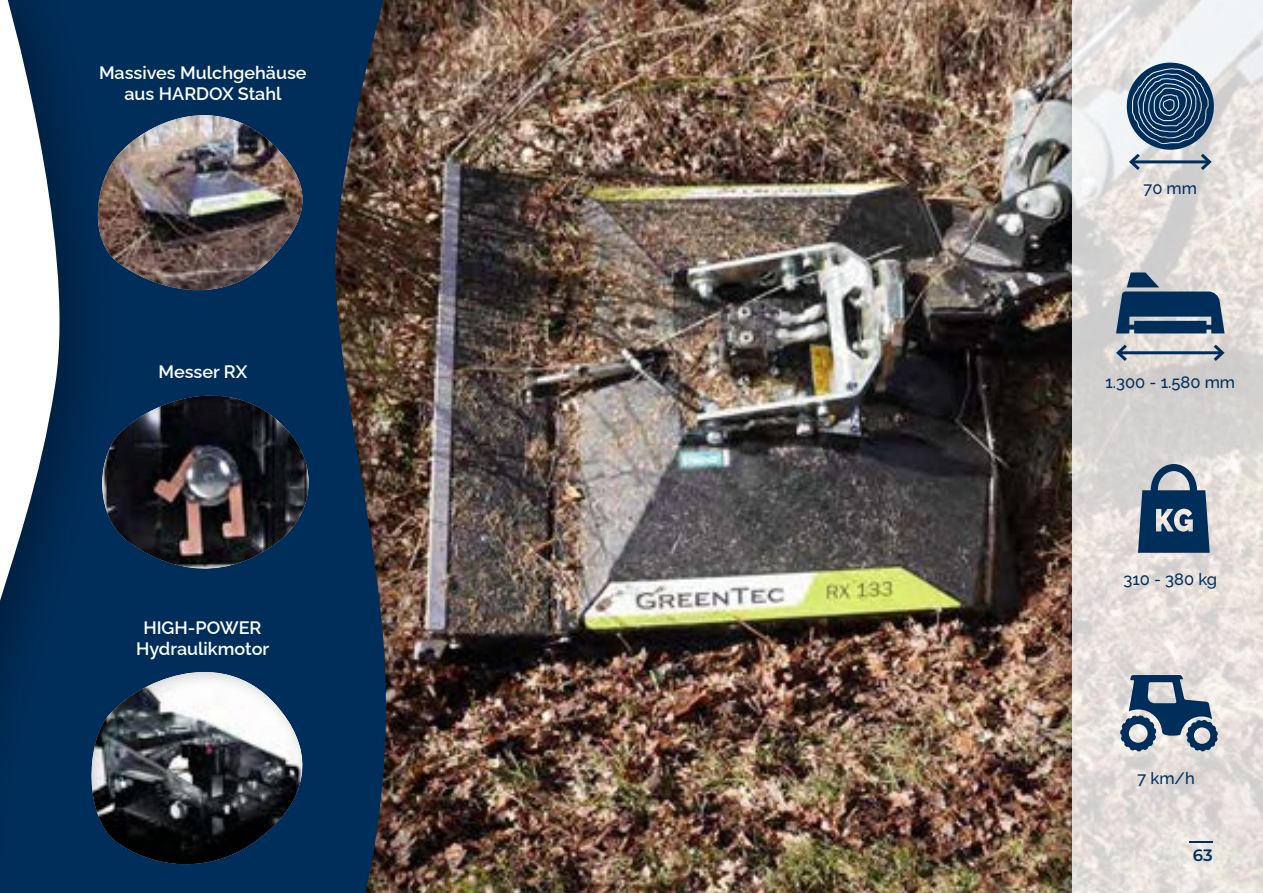
<style>
.page{position:relative;width:1263px;height:893px;background:#fff}
.page>*{position:absolute;margin:0;border:0;box-sizing:border-box;transform-origin:0 0}
.t1{font:600 18px/21.6px "Raleway";color:#fff;text-align:center}
.t2{font:500 16.5px "Raleway";color:#002e5b}
.t3{font:600 16.5px "Montserrat";color:#002e5b}
</style>
<div class="page">
<img style="left:456px;top:0;width:563px;height:893px">
<div style="left:0;top:0;width:456px;height:893px;background:#000;opacity:.43"></div>
<svg style="left:130px;top:0;width:262px;height:893px;background:#0f3153"></svg>
<div style="left:0;top:0;width:130px;height:893px;background:#002e5b"></div>
<svg style="left:0;top:0;width:78px;height:707px"></svg>
<div style="left:96px;top:113px;width:208px;height:178px;background:#000;opacity:.2"></div>
<div style="left:100px;top:393px;width:210px;height:177px;background:#000;opacity:.2"></div>
<div style="left:90px;top:670px;width:213px;height:195px;background:#000;opacity:.2"></div>
<div style="left:1019px;top:0;width:244px;height:893px;background:#000;opacity:.5"></div>
<svg style="left:1072px;top:0;width:191px;height:893px;background:#e4e0dc"></svg>
<svg style="left:1120px;top:675px;width:98px;height:76px;background:#798c9f"></svg>
<svg style="left:1138px;top:464px;width:72px;height:89px;background:#4f6b87"></svg>
<div style="left:1073px;top:299px;width:190px;height:126px;background:#000;opacity:.75"></div>
<hr style="left:1118px;top:351px;width:104px;height:3px;background:#002e5b">
<svg style="left:1114px;top:341px;width:16px;height:23px"></svg>
<svg style="left:1210px;top:341px;width:17px;height:23px"></svg>
<svg style="left:1127px;top:63px;width:87px;height:110px;background:#667f97"></svg>
<svg style="left:1116px;top:272px;width:108px;height:61px;background:#516d88"></svg>
<hr style="left:1189px;top:841px;width:24px;height:2px;background:#002e5b">
<p class="t1" style="left:99px;top:60px;width:209px">Massives Mulchgehäuse aus HARDOX Stahl</p>
<p class="t1" style="left:158px;top:359px;width:90px">Messer RX</p>
<p class="t1" style="left:136px;top:615px;width:135px">HIGH-POWER<br>Hydraulikmotor</p>
<p class="t2" style="left:1143px;top:179px;width:55px">70 mm</p>
<p class="t2" style="left:1105px;top:372px;width:131px">1.300 - 1.580 mm</p>
<p class="t2" style="left:1123px;top:570px;width:95px">310 - 380 kg</p>
<p class="t2" style="left:1137px;top:769px;width:59px">7 km/h</p>
<p class="t3" style="left:1193px;top:843px;width:21px">63</p>
</div>
